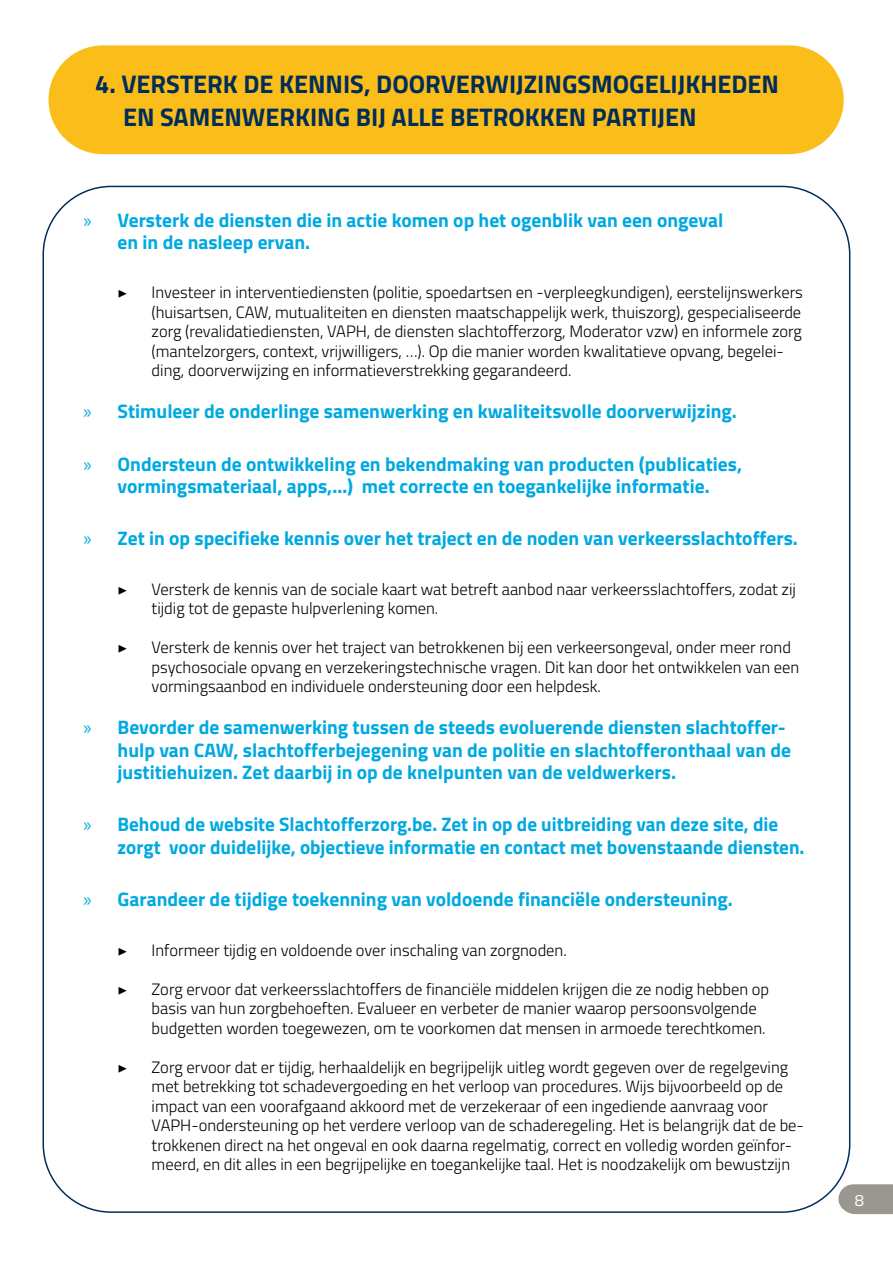
<style>
.page{position:relative;width:893px;height:1263px;background:#fff}
.page>*{position:absolute;margin:0;border:0;box-sizing:border-box;transform-origin:0 0}
.t1{font:700 25.5px/33px "Titillium Web";color:#002d59}
.t2{font:700 19.5px/22.5px "Titillium Web";color:#00a9e0}
.t3{font:300 16.5px/19.5px "Titillium Web";color:#000}
.t4{font:16.5px "Minion Pro";color:#000}
.t5{font:16.5px "Titillium Web";color:#fff}
.s1{font-family:"Myriad Pro";font-weight:400}
</style>
<div class="page">
<div style="left:49px;top:45px;width:795px;height:109px;background:#fbbd1a;border-radius:54px"></div>
<svg style="left:838px;top:1184px;width:55px;height:30px;background:#a29f98"></svg>
<h1 class="t1" style="left:123px;top:67px;width:658px;text-indent:-28px">4. VERSTERK DE KENNIS, DOORVERWIJZINGSMOGELIJKHEDEN<br>EN SAMENWERKING BIJ ALLE BETROKKEN PARTIJEN</h1>
<p class="t2" style="left:118px;top:207px;width:607px;text-indent:-34px"><span class="s1">»</span> Versterk de diensten die in actie komen op het ogenblik van een ongeval en in de nasleep ervan.</p>
<p class="t4" style="left:118px;top:282px;width:11px">▶</p>
<p class="t3" style="left:152px;top:282px;width:653px">Investeer in interventiediensten (politie, spoedartsen en -verpleegkundigen), eerstelijnswerkers (huisartsen, CAW, mutualiteiten en diensten maatschappelijk werk, thuiszorg), gespecialiseerde zorg (revalidatiediensten, VAPH, de diensten slachtofferzorg, Moderator vzw) en informele zorg (mantelzorgers, context, vrijwilligers, …). Op die manier worden kwalitatieve opvang, begelei&shy;ding, doorverwijzing en informatieverstrekking gegarandeerd.</p>
<p class="t2" style="left:84px;top:399px;width:655px"><span class="s1">»</span> Stimuleer de onderlinge samenwerking en kwaliteitsvolle doorverwijzing.</p>
<p class="t2" style="left:84px;top:451px;width:660px;text-align:center"><span class="s1">»</span> Ondersteun de ontwikkeling en bekendmaking van producten (publicaties, vormingsmateriaal, apps,…) met correcte en toegankelijke informatie.</p>
<p class="t2" style="left:84px;top:526px;width:716px"><span class="s1">»</span> Zet in op specifieke kennis over het traject en de noden van verkeersslachtoffers.</p>
<p class="t4" style="left:118px;top:578px;width:11px">▶</p>
<p class="t3" style="left:152px;top:578px;width:646px">Versterk de kennis van de sociale kaart wat betreft aanbod naar verkeersslachtoffers, zodat zij tijdig tot de gepaste hulpverlening komen.</p>
<p class="t4" style="left:118px;top:637px;width:11px">▶</p>
<p class="t3" style="left:152px;top:637px;width:649px">Versterk de kennis over het traject van betrokkenen bij een verkeersongeval, onder meer rond psychosociale opvang en verzekeringstechnische vragen. Dit kan door het ontwikkelen van een vormingsaanbod en individuele ondersteuning door een helpdesk.</p>
<p class="t2" style="left:118px;top:715px;width:675px;text-indent:-34px"><span class="s1">»</span> Bevorder de samenwerking tussen de steeds evoluerende diensten slachtoffer&shy;hulp van CAW, slachtofferbejegening van de politie en slachtofferonthaal van de justitiehuizen. Zet daarbij in op de knelpunten van de veldwerkers.</p>
<p class="t2" style="left:118px;top:812px;width:688px;text-indent:-34px"><span class="s1">»</span> Behoud de website Slachtofferzorg.be. Zet in op de uitbreiding van deze site, die zorgt voor duidelijke, objectieve informatie en contact met bovenstaande diensten.</p>
<p class="t2" style="left:84px;top:887px;width:651px"><span class="s1">»</span> Garandeer de tijdige toekenning van voldoende financiële ondersteuning.</p>
<p class="t4" style="left:118px;top:939px;width:11px">▶</p>
<p class="t3" style="left:152px;top:939px;width:417px">Informeer tijdig en voldoende over inschaling van zorgnoden.</p>
<p class="t4" style="left:118px;top:978px;width:11px">▶</p>
<p class="t3" style="left:152px;top:978px;width:619px">Zorg ervoor dat verkeersslachtoffers de financiële middelen krijgen die ze nodig hebben op basis van hun zorgbehoeften. Evalueer en verbeter de manier waarop persoonsvolgende budgetten worden toegewezen, om te voorkomen dat mensen in armoede terechtkomen.</p>
<p class="t4" style="left:118px;top:1056px;width:11px">▶</p>
<p class="t3" style="left:152px;top:1056px;width:654px">Zorg ervoor dat er tijdig, herhaaldelijk en begrijpelijk uitleg wordt gegeven over de regelgeving met betrekking tot schadevergoeding en het verloop van procedures. Wijs bijvoorbeeld op de impact van een voorafgaand akkoord met de verzekeraar of een ingediende aanvraag voor VAPH-ondersteuning op het verdere verloop van de schaderegeling. Het is belangrijk dat de be&shy;trokkenen direct na het ongeval en ook daarna regelmatig, correct en volledig worden geïnfor&shy;meerd, en dit alles in een begrijpelijke en toegankelijke taal. Het is noodzakelijk om bewustzijn</p>
<p class="t5" style="left:855px;top:1188px;width:11px">8</p>
</div>
